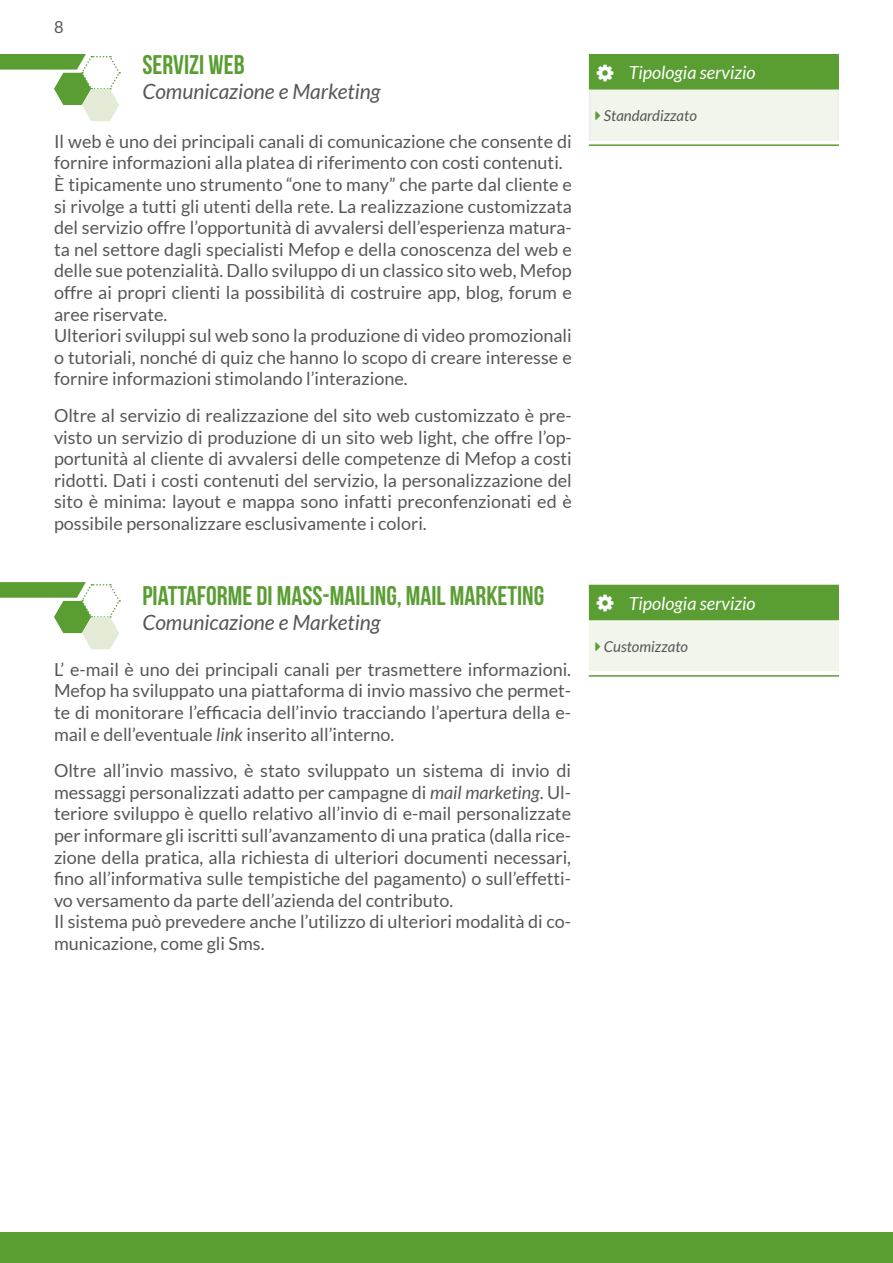
<style>
.page{position:relative;width:893px;height:1263px;background:#fff}
.page>*{position:absolute;margin:0;border:0;box-sizing:border-box;transform-origin:0 0}
.t1{font:27px "Bebas Neue";color:#5a9e33}
.t2{font:italic 21px "Lato";color:#575756}
.t3{font:18px/21.6px "Lato";color:#575756}
.t4{font:italic 18px "Lato";color:#fff}
.t5{font:16.5px "Lato";color:#575756}
.t6{font:italic 15px "Lato";color:#575756}
.s1{font-style:italic}
</style>
<div class="page">
<div style="left:0;top:1232px;width:893px;height:31px;background:#5a9e33"></div>
<svg style="left:0;top:54px;width:120px;height:67px"></svg>
<svg style="left:0;top:582px;width:120px;height:67px"></svg>
<div style="left:590px;top:55px;width:248px;height:34px;background:#5a9e33"></div>
<div style="left:590px;top:89px;width:248px;height:52px;background:#f1f5ec"></div>
<hr style="left:589px;top:90px;width:1px;height:51px;background:#ededed">
<hr style="left:837px;top:90px;width:2px;height:51px;background:#ededed">
<hr style="left:589px;top:56px;width:1px;height:32px;background:#5a9e33">
<hr style="left:589px;top:54px;width:250px;height:2px;background:#5a9e33">
<hr style="left:837px;top:56px;width:2px;height:32px;background:#5a9e33">
<hr style="left:589px;top:88px;width:250px;height:2px;background:#5a9e33">
<hr style="left:589px;top:144px;width:250px;height:2px;background:#5a9e33">
<div style="left:590px;top:585px;width:248px;height:34px;background:#5a9e33"></div>
<div style="left:590px;top:619px;width:248px;height:52px;background:#f1f5ec"></div>
<hr style="left:589px;top:586px;width:1px;height:33px;background:#5a9e33">
<hr style="left:589px;top:585px;width:250px;height:1px;background:#5a9e33">
<hr style="left:837px;top:586px;width:2px;height:33px;background:#5a9e33">
<hr style="left:589px;top:620px;width:1px;height:51px;background:#f1f5ec">
<hr style="left:589px;top:619px;width:250px;height:1px;background:#5a9e33">
<hr style="left:837px;top:620px;width:2px;height:51px;background:#f1f5ec">
<hr style="left:589px;top:675px;width:250px;height:2px;background:#5a9e33">
<p class="t5" style="left:54px;top:18px;width:11px">8</p>
<h1 class="t1" style="left:142px;top:50px;width:104px">SERVIZI WEB</h1>
<p class="t2" style="left:142px;top:80px;width:240px">Comunicazione e Marketing</p>
<p class="t3" style="left:54px;top:130px;width:519px">Il web è uno dei principali canali di comunicazione che consente di fornire informazioni alla platea di riferimento con costi contenuti.<br>È tipicamente uno strumento “one to many” che parte dal cliente e si rivolge a tutti gli utenti della rete. La realizzazione customizzata del servizio offre l’opportunità di avvalersi dell’esperienza matura&shy;ta nel settore dagli specialisti Mefop e della conoscenza del web e delle sue potenzialità. Dallo sviluppo di un classico sito web, Mefop offre ai propri clienti la possibilità di costruire app, blog, forum e aree riservate.<br>Ulteriori sviluppi sul web sono la produzione di video promozionali o tutoriali, nonché di quiz che hanno lo scopo di creare interesse e fornire informazioni stimolando l’interazione.</p>
<p class="t3" style="left:54px;top:404px;width:519px;text-align:justify">Oltre al servizio di realizzazione del sito web customizzato è pre&shy;visto un servizio di produzione di un sito web light, che offre l’op&shy;portunità al cliente di avvalersi delle competenze di Mefop a costi ridotti. Dati i costi contenuti del servizio, la personalizzazione del sito è minima: layout e mappa sono infatti preconfenzionati ed è possibile personalizzare esclusivamente i colori.</p>
<h1 class="t1" style="left:142px;top:581px;width:403px">PIATTAFORME DI MASS-MAILING, MAIL MARKETING</h1>
<p class="t2" style="left:142px;top:611px;width:240px">Comunicazione e Marketing</p>
<p class="t3" style="left:54px;top:658px;width:519px;text-align:justify">L’ e-mail è uno dei principali canali per trasmettere informazioni.<br>Mefop ha sviluppato una piattaforma di invio massivo che permet&shy;te di monitorare l’efficacia dell’invio tracciando l’apertura della e&shy;mail e dell’eventuale <span class="s1">link</span> inserito all’interno.</p>
<p class="t3" style="left:54px;top:760px;width:519px">Oltre all’invio massivo, è stato sviluppato un sistema di invio di messaggi personalizzati adatto per campagne di <span class="s1">mail marketing</span>. Ul&shy;teriore sviluppo è quello relativo all’invio di e-mail personalizzate per informare gli iscritti sull’avanzamento di una pratica (dalla rice&shy;zione della pratica, alla richiesta di ulteriori documenti necessari, fino all’informativa sulle tempistiche del pagamento) o sull’effetti&shy;vo versamento da parte dell’azienda del contributo.<br>Il sistema può prevedere anche l’utilizzo di ulteriori modalità di co&shy;municazione, come gli Sms.</p>
<p class="t4" style="left:629px;top:63px;width:128px">Tipologia servizio</p>
<p class="t6" style="left:604px;top:107px;width:95px">Standardizzato</p>
<p class="t4" style="left:629px;top:593px;width:128px">Tipologia servizio</p>
<p class="t6" style="left:604px;top:638px;width:86px">Customizzato</p>
</div>
